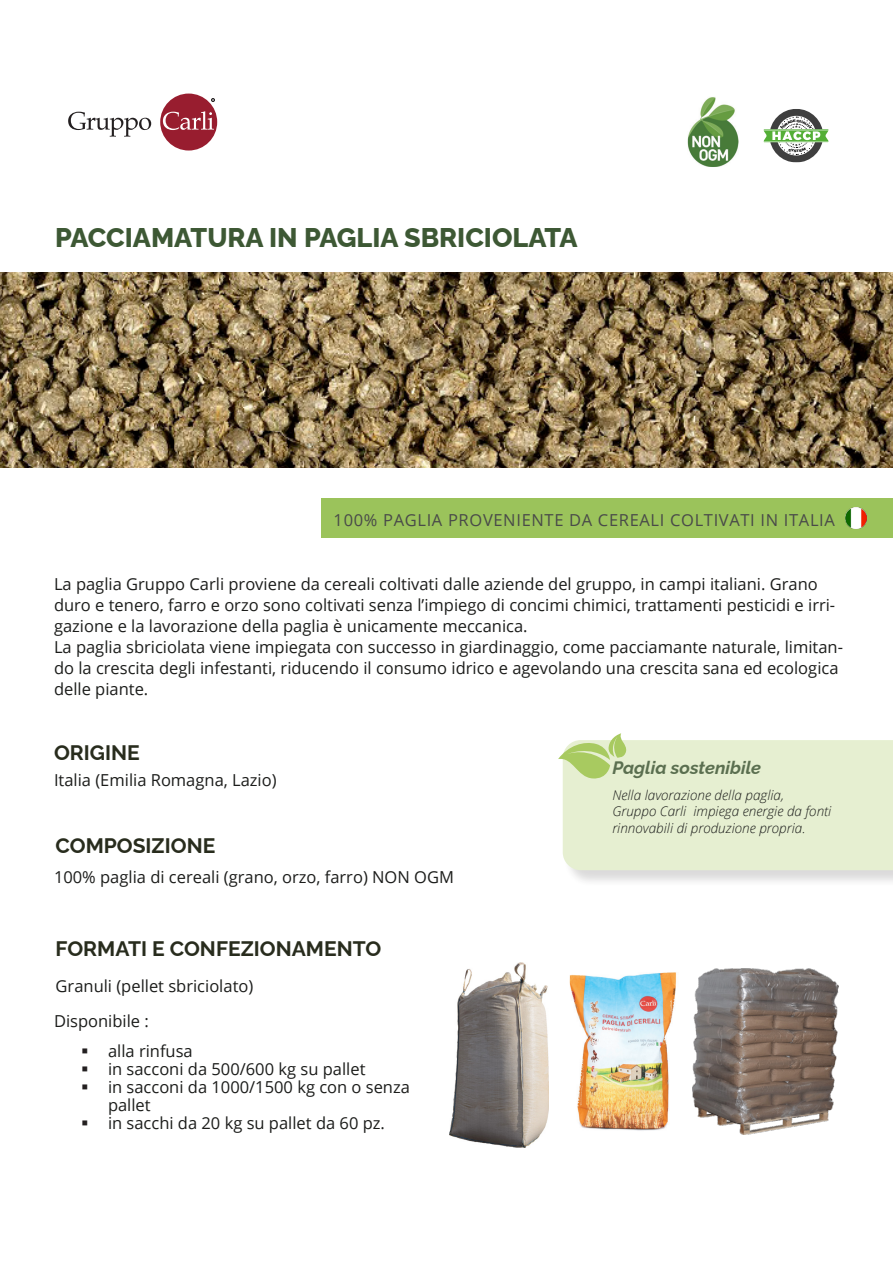
<style>
.page{position:relative;width:893px;height:1263px;background:#fff}
.page>*{position:absolute;margin:0;border:0;box-sizing:border-box;transform-origin:0 0}
.t1{font:800 27px "Raleway";color:#3d5834}
.t2{font:700 21px "Raleway";color:#282c1d}
.t3{font:italic 700 18px "Raleway";color:#5b6f50}
.t4{font:16.5px/21px "Open Sans";color:#1c1d1b}
.t5{font:16.5px "Open Sans";letter-spacing:.04em;color:#494a49}
.t6{font:italic 300 13.5px/16.5px "Open Sans";color:#1c1d1b}
.s1{color:#231f20}
</style>
<div class="page">
<div style="left:321px;top:498px;width:572px;height:40px;background:#9bc35b"></div>
<img style="left:0;top:273px;width:893px;height:195px">
<img style="left:845px;top:507px;width:22px;height:22px">
<img style="left:687px;top:97px;width:52px;height:70px">
<div style="left:563px;top:741px;width:330px;height:146px;background:#231f20;opacity:.57"></div>
<svg style="left:558px;top:733px;width:335px;height:137px"></svg>
<div style="left:160px;top:94px;width:57px;height:57px;background:#981d2f;border-radius:50%"></div>
<svg style="left:68px;top:112px;width:83px;height:25px"></svg>
<svg style="left:163px;top:111px;width:51px;height:19px"></svg>
<svg style="left:211px;top:98px;width:4px;height:4px"></svg>
<img style="left:570px;top:972px;width:107px;height:159px">
<img style="left:450px;top:963px;width:98px;height:184px">
<img style="left:693px;top:969px;width:146px;height:165px">
<svg style="left:763px;top:109px;width:66px;height:53px"></svg>
<p class="t1" style="left:55px;top:216px;width:524px">PACCIAMATURA IN PAGLIA SBRICIOLATA</p>
<p class="t5" style="left:334px;top:508px;width:503px">100% PAGLIA PROVENIENTE DA CEREALI COLTIVATI IN ITALIA</p>
<p class="t4" style="left:54px;top:573px;width:790px">La paglia Gruppo Carli proviene da cereali coltivati dalle aziende del gruppo, in campi italiani. Grano duro e tenero, farro e orzo sono coltivati senza l’impiego di concimi chimici, trattamenti pesticidi e irri&shy;gazione e la lavorazione della paglia è unicamente meccanica.<br>La paglia sbriciolata viene impiegata con successo in giardinaggio, come pacciamante naturale, limitan&shy;do la crescita degli infestanti, riducendo il consumo idrico e agevolando una crescita sana ed ecologica delle piante.</p>
<p class="t2" style="left:54px;top:736px;width:87px">ORIGINE</p>
<p class="t4" style="left:54px;top:769px;width:224px">Italia (Emilia Romagna, Lazio)</p>
<p class="t2" style="left:56px;top:829px;width:161px">COMPOSIZIONE</p>
<p class="t4" style="left:54px;top:866px;width:401px">100% paglia di cereali (grano, orzo, farro) NON OGM</p>
<p class="t2" style="left:56px;top:932px;width:327px">FORMATI E CONFEZIONAMENTO</p>
<p class="t4" style="left:56px;top:975px;width:199px">Granuli (pellet sbriciolato)</p>
<p class="t4" style="left:54px;top:1010px;width:96px">Disponibile :</p>
<p class="t4" style="left:81px;top:1040px;width:113px"><span class="s1">▪</span> alla rinfusa</p>
<p class="t4" style="left:81px;top:1058px;width:286px"><span class="s1">▪</span> in sacconi da 500/600 kg su pallet</p>
<p class="t4" style="left:108px;top:1077px;width:303px;line-height:18px;text-indent:-27px"><span class="s1">▪</span> in sacconi da 1000/1500 kg con o senza pallet</p>
<p class="t4" style="left:81px;top:1112px;width:305px"><span class="s1">▪</span> in sacchi da 20 kg su pallet da 60 pz.</p>
<p class="t3" style="left:612px;top:753px;width:150px">Paglia sostenibile</p>
<p class="t6" style="left:612px;top:786px;width:221px">Nella lavorazione della paglia,<br>Gruppo Carli impiega energie da fonti rinnovabili di produzione propria.</p>
</div>
